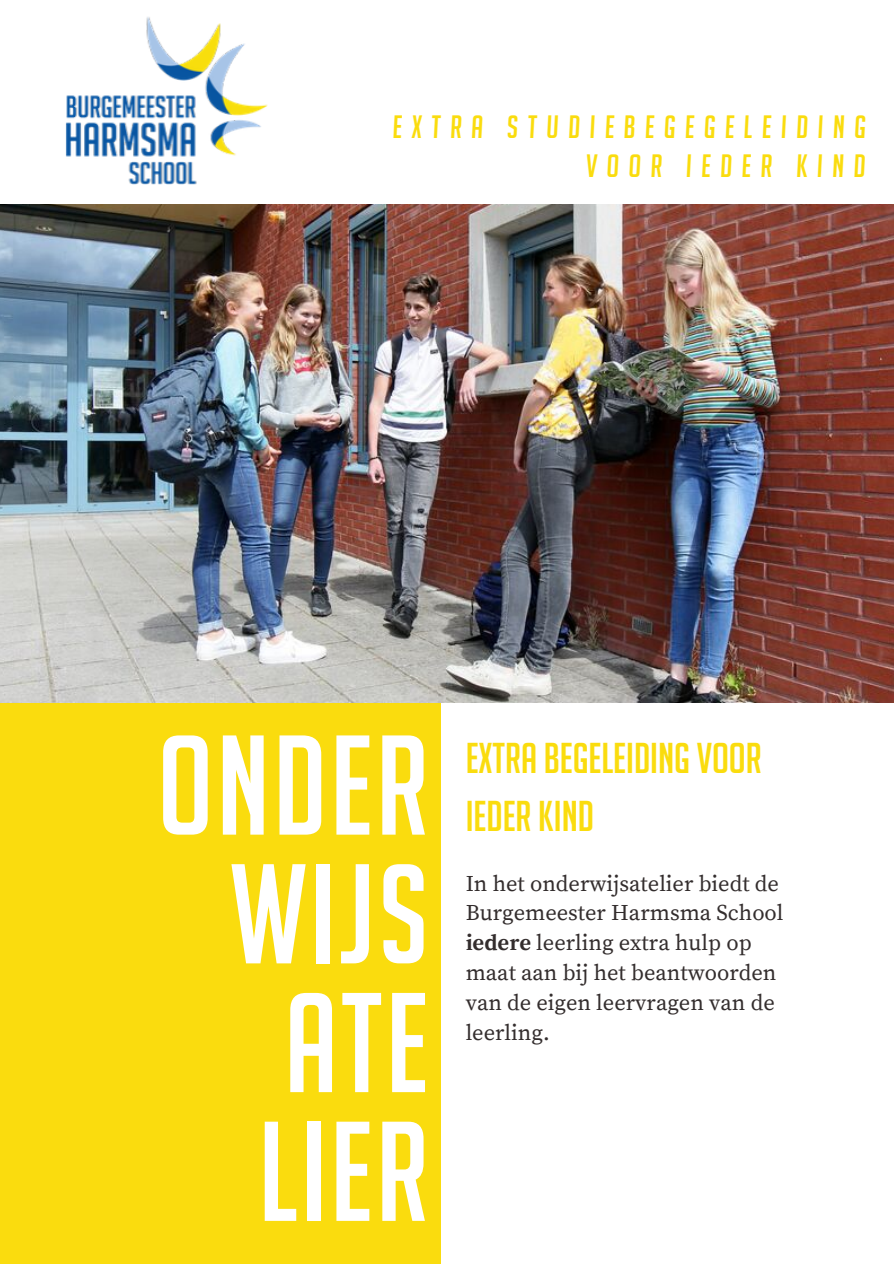
<style>
.page{position:relative;width:894px;height:1264px;background:#fff}
.page>*{position:absolute;margin:0;border:0;box-sizing:border-box;transform-origin:0 0}
.t1{font:138.15px/128.7px "Big Noodle Titling";letter-spacing:.025em;color:#fff;text-align:right}
.t2{font:42px/57.8px "Big Noodle Titling";color:#fadc0e}
.t3{font:italic 31.5px/39.2px "Big Noodle Titling";letter-spacing:.3em;color:#fadc0e;text-align:right}
.t4{font:22.35px/29.8px "Source Serif Pro";color:#332d2d}
.s1{font-weight:700}
</style>
<div class="page">
<div style="left:0;top:702px;width:441px;height:561px;background:#fadc0e"></div>
<img style="left:0;top:204px;width:893px;height:498px">
<img style="left:65px;top:17px;width:202px;height:168px">
<h3 class="t3" style="left:393px;top:107px;width:474px">EXTRA STUDIEBEGEGELEIDING<br>VOOR IEDER KIND</h3>
<h1 class="t1" style="left:157px;top:721px;width:272px">ONDER<br>WIJS<br>ATE<br>LIER</h1>
<h2 class="t2" style="left:465px;top:729px;width:297px">EXTRA BEGELEIDING VOOR<br>IEDER KIND</h2>
<p class="t4" style="left:465px;top:869px;width:319px">In het onderwijsatelier biedt de<br>Burgemeester Harmsma School <span class="s1">iedere</span> leerling extra hulp op maat aan bij het beantwoorden van de eigen leervragen van de leerling.</p>
</div>
